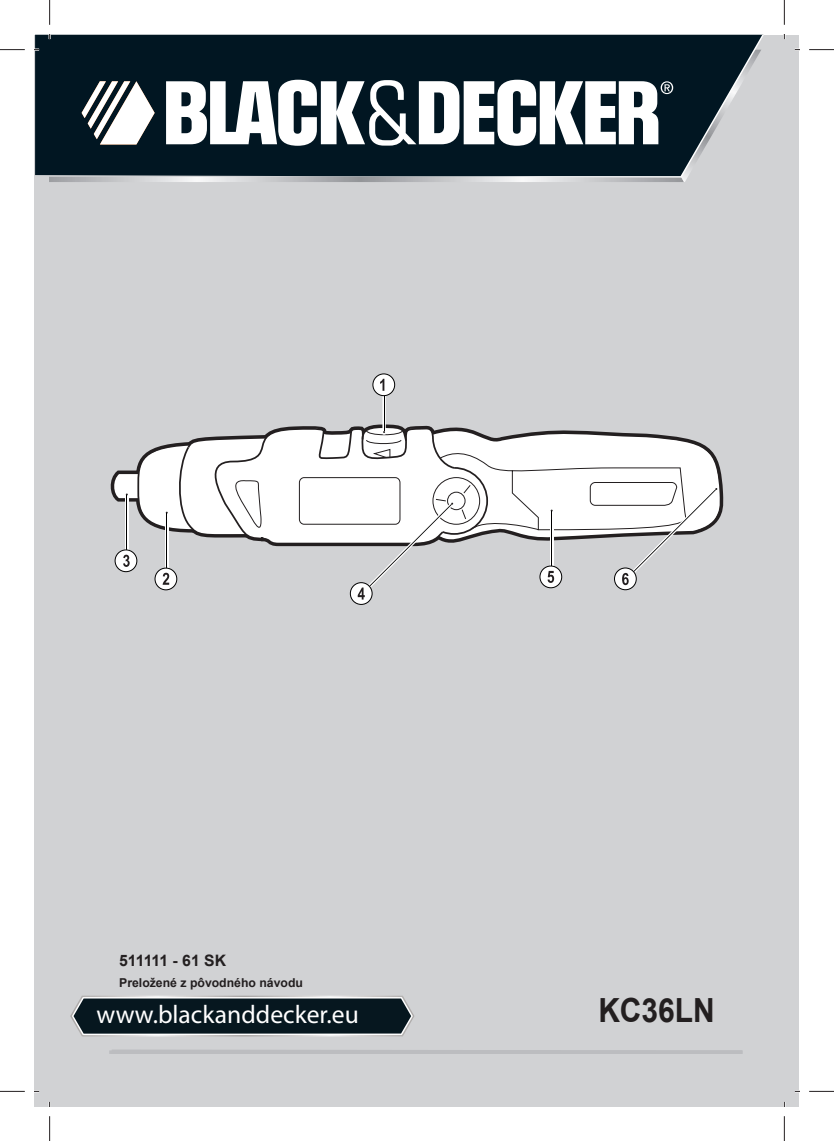
<style>
.page{position:relative;width:834px;height:1141px;background:#fff}
.page>*{position:absolute;margin:0;border:0;box-sizing:border-box;transform-origin:0 0}
.t1{font:700 33.25px "Arial";color:#231f20;scale:.9 1}
.t2{font:25.55px "Myriad Pro";color:#fff}
.t3{font:700 15.75px "Arial";letter-spacing:-.055em;color:#231f20}
.t4{font:700 12.25px "Arial";color:#231f20}
</style>
<div class="page">
<div style="left:35px;top:35px;width:764px;height:1071px;background:#d1d2d4"></div>
<img style="left:49px;top:177px;width:631px;height:5px">
<div style="left:35px;top:35px;width:277px;height:142px;background:#011622"></div>
<svg style="left:312px;top:35px;width:451px;height:143px;background:#23353f"></svg>
<svg style="left:166px;top:80px;width:507px;height:66px;background:#a1a9ad"></svg>
<svg style="left:82px;top:81px;width:73px;height:63px;background:#90979b"></svg>
<img style="left:70px;top:996px;width:344px;height:40px">
<svg style="left:72px;top:997px;width:341px;height:38px;background:#202f36"></svg>
<hr style="left:109px;top:1050px;width:634px;height:4px;background:#bcbdc0">
<div style="left:350px;top:583px;width:22px;height:21px;background:#fff;border-radius:50%"></div>
<div style="left:350px;top:582px;width:22px;height:22px;border:1px solid #000;border-radius:50%"></div>
<hr style="left:382px;top:386px;width:3px;height:45px;background:#fff">
<hr style="left:383px;top:386px;width:1px;height:45px;background:#000">
<div style="left:373px;top:374px;width:21px;height:22px;background:#fff;border-radius:50%"></div>
<div style="left:372px;top:373px;width:23px;height:23px;border:1px solid #000;border-radius:50%"></div>
<svg style="left:380px;top:379px;width:4px;height:12px"></svg>
<svg style="left:111px;top:421px;width:613px;height:179px"></svg>
<svg style="left:0;top:49px;width:25px;height:1px"></svg>
<svg style="left:809px;top:49px;width:24px;height:1px"></svg>
<svg style="left:0;top:1091px;width:25px;height:1px"></svg>
<svg style="left:809px;top:1091px;width:24px;height:1px"></svg>
<svg style="left:49px;top:0;width:1px;height:25px"></svg>
<svg style="left:49px;top:1116px;width:1px;height:25px"></svg>
<svg style="left:783px;top:0;width:1px;height:25px"></svg>
<svg style="left:783px;top:1116px;width:1px;height:25px"></svg>
<p class="t3" style="left:119px;top:952px;width:108px">511111 - 61 SK</p>
<p class="t4" style="left:119px;top:976px;width:185px">Preložené z pôvodného návodu</p>
<h2 class="t2" style="left:96px;top:999px;width:264px">www.blackanddecker.eu</h2>
<h1 class="t1" style="left:598px;top:992px;width:131px">KC36LN</h1>
</div>
